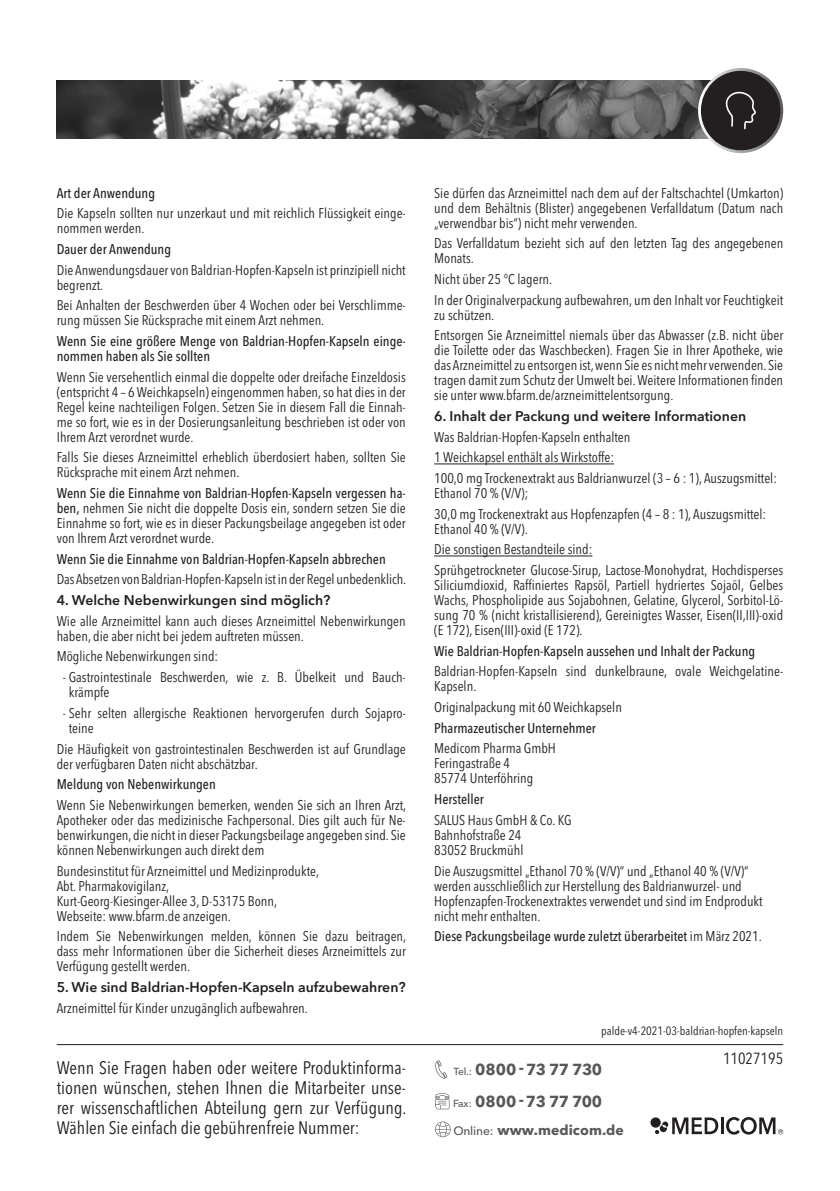
<style>
.page{position:relative;width:840px;height:1191px;background:#fff}
.page>*{position:absolute;margin:0;border:0;box-sizing:border-box;transform-origin:0 0}
.Texto_Avenir_9pt__10{font:condensed 18px/20px "Avenir Next LT Pro";color:#231f20;text-align:justify}
.Texto_Avenir_9pt__10-2{font:condensed 16px "Avenir Next LT Pro";color:#231f20}
.t1{font:700 15.8px "Avenir Next LT Pro";letter-spacing:-.03em;color:#57585a}
.Texto_Avenir{font:condensed 14px/15px "Avenir Next LT Pro";color:#231f20}
.Texto_Avenir-2{font:500 condensed 14px/15px "Avenir Next LT Pro";color:#231f20}
.Texto_Avenir-3{font:600 14px "Avenir Next LT Pro";color:#231f20}
.t2{font:700 14px "Avenir Next LT Pro";letter-spacing:.005em;color:#57585a}
.Texto_Avenir_9pt__10-3{font:condensed 12px "Avenir Next LT Pro";color:#231f20}
.s1{font-weight:500}
.s2{font-weight:400}
.s3{font-weight:500;font-size:10.2px}
.s4{font-weight:500;font-size:12px}
</style>
<div class="page">
<img style="left:57px;top:81px;width:638px;height:58px">
<hr style="left:434px;top:463px;width:179px;height:1px;background:#231f20">
<hr style="left:434px;top:555px;width:158px;height:1px;background:#231f20">
<hr style="left:57px;top:1044px;width:725px;height:1px;background:#231f20">
<svg style="left:695px;top:68px;width:89px;height:86px"></svg>
<svg style="left:435px;top:1060px;width:12px;height:18px"></svg>
<svg style="left:435px;top:1121px;width:15px;height:16px"></svg>
<svg style="left:435px;top:1093px;width:14px;height:16px"></svg>
<svg style="left:650px;top:1117px;width:10px;height:10px"></svg>
<svg style="left:654px;top:1117px;width:63px;height:17px"></svg>
<hr style="left:720px;top:1117px;width:3px;height:17px;background:#231f20">
<svg style="left:726px;top:1117px;width:56px;height:17px"></svg>
<p class="Texto_Avenir-2" style="left:57px;top:185px;width:100px">Art der Anwendung</p>
<p class="Texto_Avenir" style="left:57px;top:206px;width:350px">Die Kapseln sollten nur unzerkaut und mit reichlich Flüssigkeit einge&shy;nommen werden.</p>
<p class="Texto_Avenir-2" style="left:57px;top:242px;width:116px">Dauer der Anwendung</p>
<p class="Texto_Avenir" style="left:57px;top:262px;width:350px">Die Anwendungsdauer von Baldrian-Hopfen-Kapseln ist prinzipiell nicht begrenzt.</p>
<p class="Texto_Avenir" style="left:57px;top:298px;width:350px">Bei Anhalten der Beschwerden über 4 Wochen oder bei Verschlimme&shy;rung müssen Sie Rücksprache mit einem Arzt nehmen.</p>
<p class="Texto_Avenir-2" style="left:57px;top:334px;width:350px">Wenn Sie eine größere Menge von Baldrian-Hopfen-Kapseln einge&shy;nommen haben als Sie sollten</p>
<p class="Texto_Avenir" style="left:57px;top:369px;width:350px;text-align:justify">Wenn Sie versehentlich einmal die doppelte oder dreifache Einzeldosis (entspricht 4 – 6 Weichkapseln) eingenommen haben, so hat dies in der Regel keine nachteiligen Folgen. Setzen Sie in diesem Fall die Einnah&shy;me so fort, wie es in der Dosierungsanleitung beschrieben ist oder von Ihrem Arzt verordnet wurde.</p>
<p class="Texto_Avenir" style="left:57px;top:450px;width:350px">Falls Sie dieses Arzneimittel erheblich überdosiert haben, sollten Sie<br>Rücksprache mit einem Arzt nehmen.</p>
<p class="Texto_Avenir" style="left:57px;top:486px;width:350px;text-align:justify"><span class="s1">Wenn Sie die Einnahme von Baldrian-Hopfen-Kapseln vergessen ha&shy;ben,</span> nehmen Sie nicht die doppelte Dosis ein, sondern setzen Sie die Einnahme so fort, wie es in dieser Packungsbeilage angegeben ist oder von Ihrem Arzt verordnet wurde.</p>
<p class="Texto_Avenir-2" style="left:57px;top:551px;width:330px">Wenn Sie die Einnahme von Baldrian-Hopfen-Kapseln abbrechen</p>
<p class="Texto_Avenir" style="left:57px;top:572px;width:351px">Das Absetzen von Baldrian-Hopfen-Kapseln ist in der Regel unbedenklich.</p>
<p class="Texto_Avenir-3" style="left:57px;top:592px;width:275px">4. Welche Nebenwirkungen sind möglich?</p>
<p class="Texto_Avenir" style="left:57px;top:613px;width:350px">Wie alle Arzneimittel kann auch dieses Arzneimittel Nebenwirkungen haben, die aber nicht bei jedem auftreten müssen.</p>
<p class="Texto_Avenir" style="left:57px;top:649px;width:163px">Mögliche Nebenwirkungen sind:</p>
<p class="Texto_Avenir" style="left:69px;top:670px;width:338px;text-indent:-6px">- Gastrointestinale Beschwerden, wie z. B. Übelkeit und Bauch&shy;krämpfe</p>
<p class="Texto_Avenir" style="left:69px;top:705px;width:338px;text-indent:-6px">- Sehr selten allergische Reaktionen hervorgerufen durch Sojapro&shy;teine</p>
<p class="Texto_Avenir" style="left:57px;top:741px;width:350px">Die Häufigkeit von gastrointestinalen Beschwerden ist auf Grundlage der verfügbaren Daten nicht abschätzbar.</p>
<p class="Texto_Avenir-2" style="left:57px;top:777px;width:160px">Meldung von Nebenwirkungen</p>
<p class="Texto_Avenir" style="left:57px;top:797px;width:351px;text-align:justify">Wenn Sie Nebenwirkungen bemerken, wenden Sie sich an Ihren Arzt, Apotheker oder das medizinische Fachpersonal. Dies gilt auch für Ne&shy;benwirkungen, die nicht in dieser Packungsbeilage angegeben sind. Sie können Nebenwirkungen auch direkt dem</p>
<p class="Texto_Avenir" style="left:57px;top:863px;width:264px">Bundesinstitut für Arzneimittel und Medizinprodukte, Abt. Pharmakovigilanz,<br>Kurt-Georg-Kiesinger-Allee 3, D-53175 Bonn, Webseite: www.bfarm.de anzeigen.</p>
<p class="Texto_Avenir" style="left:57px;top:929px;width:351px;text-align:justify">Indem Sie Nebenwirkungen melden, können Sie dazu beitragen, dass mehr Informationen über die Sicherheit dieses Arzneimittels zur Verfügung gestellt werden.</p>
<p class="Texto_Avenir-3" style="left:57px;top:978px;width:350px">5. Wie sind Baldrian-Hopfen-Kapseln aufzubewahren?</p>
<p class="Texto_Avenir" style="left:57px;top:1000px;width:252px">Arzneimittel für Kinder unzugänglich aufbewahren.</p>
<p class="Texto_Avenir_9pt__10" style="left:57px;top:1057px;width:351px">Wenn Sie Fragen haben oder weitere Produktinforma&shy;tionen wünschen, stehen Ihnen die Mitarbeiter unse&shy;rer wissenschaftlichen Abteilung gern zur Verfügung.<br>Wählen Sie einfach die gebührenfreie Nummer:</p>
<p class="Texto_Avenir" style="left:434px;top:185px;width:350px;text-align:justify">Sie dürfen das Arzneimittel nach dem auf der Faltschachtel (Umkarton) und dem Behältnis (Blister) angegebenen Verfalldatum (Datum nach „verwendbar bis“) nicht mehr verwenden.</p>
<p class="Texto_Avenir" style="left:434px;top:236px;width:350px">Das Verfalldatum bezieht sich auf den letzten Tag des angegebenen<br>Monats.</p>
<p class="Texto_Avenir" style="left:434px;top:272px;width:119px">Nicht über 25 °C lagern.</p>
<p class="Texto_Avenir" style="left:434px;top:292px;width:350px">In der Originalverpackung aufbewahren, um den Inhalt vor Feuchtigkeit zu schützen.</p>
<p class="Texto_Avenir" style="left:434px;top:328px;width:350px;text-align:justify">Entsorgen Sie Arzneimittel niemals über das Abwasser (z.B. nicht über die Toilette oder das Waschbecken). Fragen Sie in Ihrer Apotheke, wie das Arzneimittel zu entsorgen ist, wenn Sie es nicht mehr verwenden. Sie tragen damit zum Schutz der Umwelt bei. Weitere Informationen finden sie unter www.bfarm.de/arzneimittelentsorgung.</p>
<p class="Texto_Avenir-3" style="left:434px;top:408px;width:313px">6. Inhalt der Packung und weitere Informationen</p>
<p class="Texto_Avenir" style="left:434px;top:429px;width:198px">Was Baldrian-Hopfen-Kapseln enthalten</p>
<p class="Texto_Avenir" style="left:434px;top:450px;width:181px">1 Weichkapsel enthält als Wirkstoffe:</p>
<p class="Texto_Avenir" style="left:434px;top:471px;width:344px">100,0 mg Trockenextrakt aus Baldrianwurzel (3 – 6 : 1), Auszugsmittel:<br>Ethanol 70 % (V/V);</p>
<p class="Texto_Avenir" style="left:434px;top:506px;width:333px">30,0 mg Trockenextrakt aus Hopfenzapfen (4 – 8 : 1), Auszugsmittel:<br>Ethanol 40 % (V/V).</p>
<p class="Texto_Avenir" style="left:434px;top:542px;width:160px">Die sonstigen Bestandteile sind:</p>
<p class="Texto_Avenir" style="left:434px;top:562px;width:350px;text-align:justify">Sprühgetrockneter Glucose-Sirup, Lactose-Monohydrat, Hochdisperses Siliciumdioxid, Raffiniertes Rapsöl, Partiell hydriertes Sojaöl, Gelbes Wachs, Phospholipide aus Sojabohnen, Gelatine, Glycerol, Sorbitol-Lö&shy;sung 70 % (nicht kristallisierend), Gereinigtes Wasser, Eisen(II,III)-oxid (E 172), Eisen(III)-oxid (E 172).</p>
<p class="Texto_Avenir-2" style="left:434px;top:643px;width:322px">Wie Baldrian-Hopfen-Kapseln aussehen und Inhalt der Packung</p>
<p class="Texto_Avenir" style="left:434px;top:664px;width:350px">Baldrian-Hopfen-Kapseln sind dunkelbraune, ovale Weichgelatine-<br>Kapseln.</p>
<p class="Texto_Avenir" style="left:434px;top:699px;width:189px">Originalpackung mit 60 Weichkapseln</p>
<p class="Texto_Avenir-2" style="left:434px;top:720px;width:163px">Pharmazeutischer Unternehmer</p>
<p class="Texto_Avenir" style="left:434px;top:741px;width:123px">Medicom Pharma GmbH<br>Feringastraße 4<br>85774 Unterföhring</p>
<p class="Texto_Avenir-2" style="left:434px;top:791px;width:51px">Hersteller</p>
<p class="Texto_Avenir" style="left:434px;top:812px;width:139px">SALUS Haus GmbH &amp; Co. KG<br>Bahnhofstraße 24<br>83052 Bruckmühl</p>
<p class="Texto_Avenir" style="left:434px;top:863px;width:330px">Die Auszugsmittel „Ethanol 70 % (V/V)“ und „Ethanol 40 % (V/V)“ werden ausschließlich zur Herstellung des Baldrianwurzel- und Hopfenzapfen-Trockenextraktes verwendet und sind im Endprodukt nicht mehr enthalten.</p>
<p class="Texto_Avenir-2" style="left:434px;top:928px;width:329px">Diese Packungsbeilage wurde zuletzt überarbeitet <span class="s2">im März 2021.</span></p>
<p class="Texto_Avenir_9pt__10-3" style="left:601px;top:1023px;width:183px">palde-v4-2021-03-baldrian-hopfen-kapseln</p>
<p class="t1" style="left:453px;top:1059px;width:150px"><span class="s3">Tel.:</span> 0800 - 73 77 730</p>
<p class="t1" style="left:453px;top:1091px;width:150px"><span class="s3">Fax:</span> 0800 - 73 77 700</p>
<p class="t2" style="left:453px;top:1121px;width:172px"><span class="s4">Online:</span> www.medicom.de</p>
<p class="Texto_Avenir_9pt__10-2" style="left:722px;top:1049px;width:62px">11027195</p>
</div>
